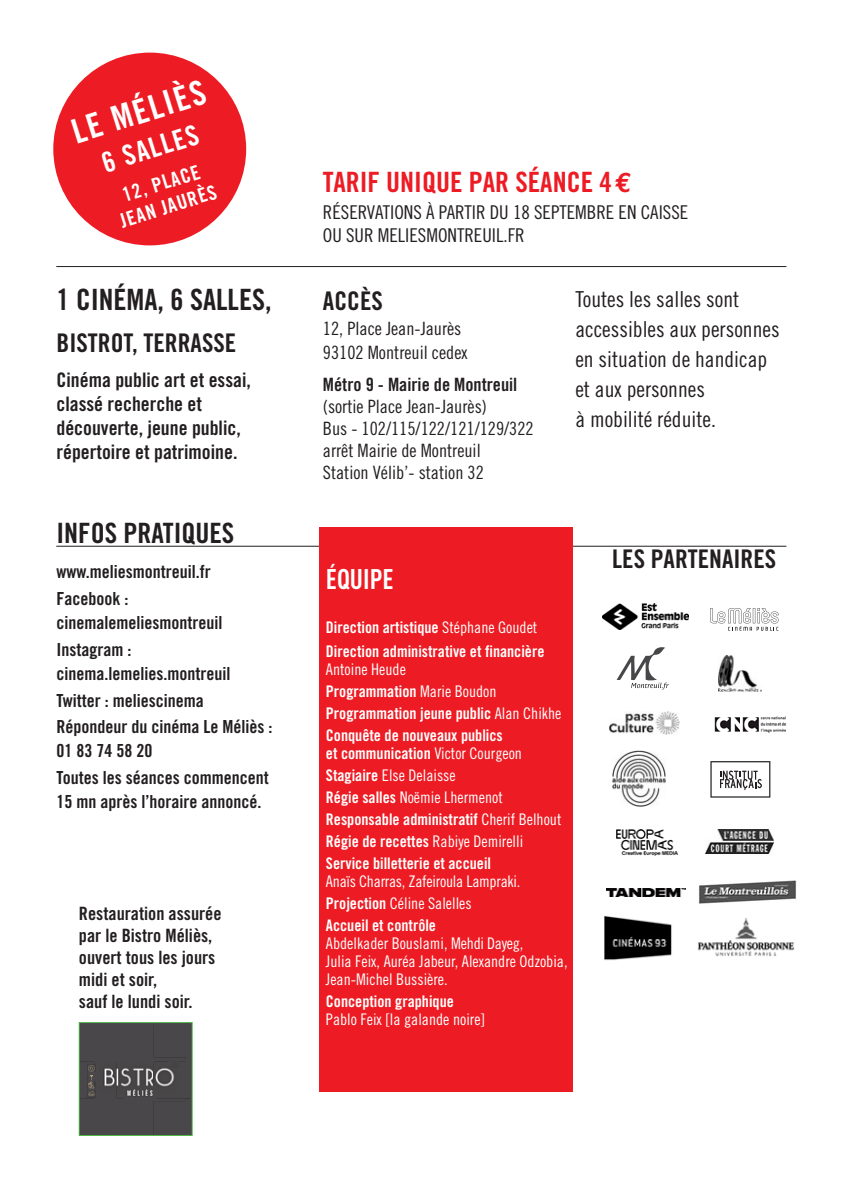
<style>
.page{position:relative;width:851px;height:1191px;background:#fff}
.page>*{position:absolute;margin:0;border:0;box-sizing:border-box;transform-origin:0 0}
.t1{font:34px "Trade Gothic Bold Cond Twenty";color:#fff}
.t2{font:29.4px "Trade Gothic Bold Cond Twenty";color:#231f20}
.t3{font:28px "Trade Gothic Bold Cond Twenty";color:#ed1c24}
.t4{font:28px "Trade Gothic Bold Cond Twenty";color:#231f20}
.t5{font:28px "Trade Gothic Bold Cond Twenty";color:#fff}
.t6{font:700 28px "DIN Cond";color:#fff}
.t7{font:25.6px "Trade Gothic Bold Cond Twenty";color:#231f20}
.t8{font:22px/30px "Trade Gothic Cond Eighteen";color:#231f20}
.t9{font:20px/24px "Trade Gothic Bold Cond Twenty";color:#231f20}
.t10{font:20px/24px "Trade Gothic Bold Cond Twenty";color:#fff;text-align:center}
.t11{font:19px/22.8px "Trade Gothic Cond Eighteen";color:#231f20}
.t12{font:18.4px/22px "Trade Gothic Cond Eighteen";color:#231f20}
.t13{font:18.4px/22px "Trade Gothic Bold Cond Twenty";color:#231f20}
.t14{font:18px/26.8px "Trade Gothic Bold Cond Twenty";color:#231f20}
.t15{font:16px/22px "Trade Gothic Bold Cond Twenty";color:#fff}
.t16{font:16px/22px "Trade Gothic Cond Eighteen";color:#fff}
.s1{font-family:"Euro Mono";font-weight:700}
.s2{font-family:"Trade Gothic Cond Eighteen"}
.s3{font-family:"Trade Gothic Bold Cond Twenty"}
</style>
<div class="page">
<hr style="left:56px;top:546px;width:730px;height:1px;background:#231f20">
<div style="left:319px;top:527px;width:253px;height:565px;background:#ed1c24"></div>
<hr style="left:56px;top:266px;width:730px;height:1px;background:#231f20">
<div style="left:53px;top:53px;width:193px;height:192px;background:#ed1c24;border-radius:50%"></div>
<img style="left:116px;top:1057px;width:70px;height:44px">
<div style="left:116px;top:1024px;width:37px;height:33px;background:#494749"></div>
<img style="left:125px;top:1086px;width:28px;height:14px">
<div style="left:153px;top:1024px;width:37px;height:44px;background:#494749"></div>
<hr style="left:186px;top:1061px;width:4px;height:37px;background:#494749">
<svg style="left:81px;top:1024px;width:35px;height:109px"></svg>
<div style="left:116px;top:1101px;width:37px;height:34px;background:#494749"></div>
<div style="left:153px;top:1086px;width:37px;height:47px;background:#494749"></div>
<div style="left:79px;top:1022px;width:113px;height:113px;border:1px solid #50b848"></div>
<img style="left:714px;top:717px;width:72px;height:15px">
<img style="left:602px;top:604px;width:86px;height:26px">
<img style="left:718px;top:655px;width:43px;height:37px">
<img style="left:698px;top:880px;width:98px;height:24px">
<svg style="left:616px;top:647px;width:52px;height:42px"></svg>
<svg style="left:710px;top:608px;width:68px;height:23px"></svg>
<img style="left:609px;top:711px;width:70px;height:23px">
<img style="left:613px;top:751px;width:52px;height:55px">
<svg style="left:710px;top:761px;width:60px;height:36px"></svg>
<img style="left:616px;top:829px;width:61px;height:26px">
<img style="left:705px;top:829px;width:68px;height:24px">
<img style="left:606px;top:888px;width:79px;height:8px">
<img style="left:604px;top:916px;width:68px;height:44px">
<img style="left:698px;top:918px;width:97px;height:38px">
<h1 class="t1" style="left:69px;top:120px;width:140px;rotate:-17deg">LE MÉLIÈS</h1>
<h3 class="t5" style="left:100px;top:153px;width:101px;rotate:-17deg">6 SALLES</h3>
<p class="t10" style="left:111px;top:188px;width:102px;rotate:-17deg">12, PLACE<br>JEAN JAURÈS</p>
<h2 class="t2" style="left:56px;top:289px;width:216px">1 CINÉMA, 6 SALLES,</h2>
<h3 class="t7" style="left:56px;top:333px;width:181px">BISTROT, TERRASSE</h3>
<p class="t9" style="left:56px;top:369px;width:196px">Cinéma public art et essai, classé recherche et découverte, jeune public, répertoire et patrimoine.</p>
<h3 class="t4" style="left:56px;top:522px;width:179px">INFOS PRATIQUES</h3>
<p class="t14" style="left:56px;top:559px;width:156px">www.meliesmontreuil.fr<br>Facebook :</p>
<p class="t14" style="left:56px;top:610px;width:167px">cinemalemeliesmontreuil<br>Instagram :</p>
<p class="t14" style="left:56px;top:661px;width:217px">cinema.lemelies.montreuil<br>Twitter : meliescinema<br>Répondeur du cinéma Le Méliès :</p>
<p class="t14" style="left:56px;top:739px;width:214px">01 83 74 58 20<br>Toutes les séances commencent</p>
<p class="t14" style="left:56px;top:790px;width:206px">15 mn après l’horaire annoncé.</p>
<p class="t13" style="left:79px;top:903px;width:144px">Restauration assurée par le Bistro Méliès, ouvert tous les jours midi et soir,<br>sauf le lundi soir.</p>
<h3 class="t3" style="left:323px;top:172px;width:310px">TARIF UNIQUE PAR SÉANCE 4<span class="s1">€</span></h3>
<p class="t11" style="left:323px;top:203px;width:367px">RÉSERVATIONS À PARTIR DU 18 SEPTEMBRE EN CAISSE<br>OU SUR MELIESMONTREUIL.FR</p>
<h3 class="t7" style="left:323px;top:291px;width:61px">ACCÈS</h3>
<p class="t12" style="left:323px;top:318px;width:146px;line-height:23.8px">12, Place Jean-Jaurès<br>93102 Montreuil cedex</p>
<p class="t13" style="left:323px;top:375px;width:196px">Métro 9 - Mairie de Montreuil</p>
<p class="t12" style="left:323px;top:397px;width:212px">(sortie Place Jean-Jaurès)<br>Bus - 102/115/122/121/129/322 arrêt Mairie de Montreuil<br>Station Vélib’- station 32</p>
<h3 class="t8" style="left:575px;top:286px;width:206px">Toutes les salles sont accessibles aux personnes en situation de handicap et aux personnes<br>à mobilité réduite.</h3>
<h3 class="t6" style="left:326px;top:562px;width:69px">ÉQUIPE</h3>
<p class="t15" style="left:326px;top:617px;width:220px;line-height:23.6px">Direction artistique <span class="s2">Stéphane Goudet<br></span>Direction administrative et financière</p>
<p class="t16" style="left:326px;top:659px;width:81px">Antoine Heude</p>
<p class="t15" style="left:326px;top:681px;width:237px">Programmation <span class="s2">Marie Boudon<br></span>Programmation jeune public <span class="s2">Alan Chikhe<br></span>Conquête de nouveaux publics</p>
<p class="t15" style="left:326px;top:743px;width:198px">et communication <span class="s2">Victor Courgeon</span></p>
<p class="t16" style="left:326px;top:765px;width:178px"><span class="s3">Stagiaire</span> Else Delaisse<br><span class="s3">Régie salles</span> Noëmie Lhermenot</p>
<p class="t15" style="left:326px;top:809px;width:237px">Responsable administratif <span class="s2">Cherif Belhout<br></span>Régie de recettes <span class="s2">Rabiye Demirelli<br></span>Service billetterie et accueil</p>
<p class="t16" style="left:326px;top:871px;width:196px">Anaïs Charras, Zafeiroula Lampraki.<br><span class="s3">Projection</span> Céline Salelles</p>
<p class="t15" style="left:326px;top:915px;width:112px">Accueil et contrôle</p>
<p class="t16" style="left:326px;top:935px;width:243px;line-height:18px">Abdelkader Bouslami, Mehdi Dayeg,<br>Julia Feix, Auréa Jabeur, Alexandre Odzobia,<br>Jean-Michel Bussière.</p>
<p class="t15" style="left:326px;top:991px;width:129px">Conception graphique</p>
<p class="t16" style="left:326px;top:1009px;width:160px">Pablo Feix [la galande noire]</p>
<h3 class="t7" style="left:612px;top:549px;width:165px">LES PARTENAIRES</h3>
</div>
